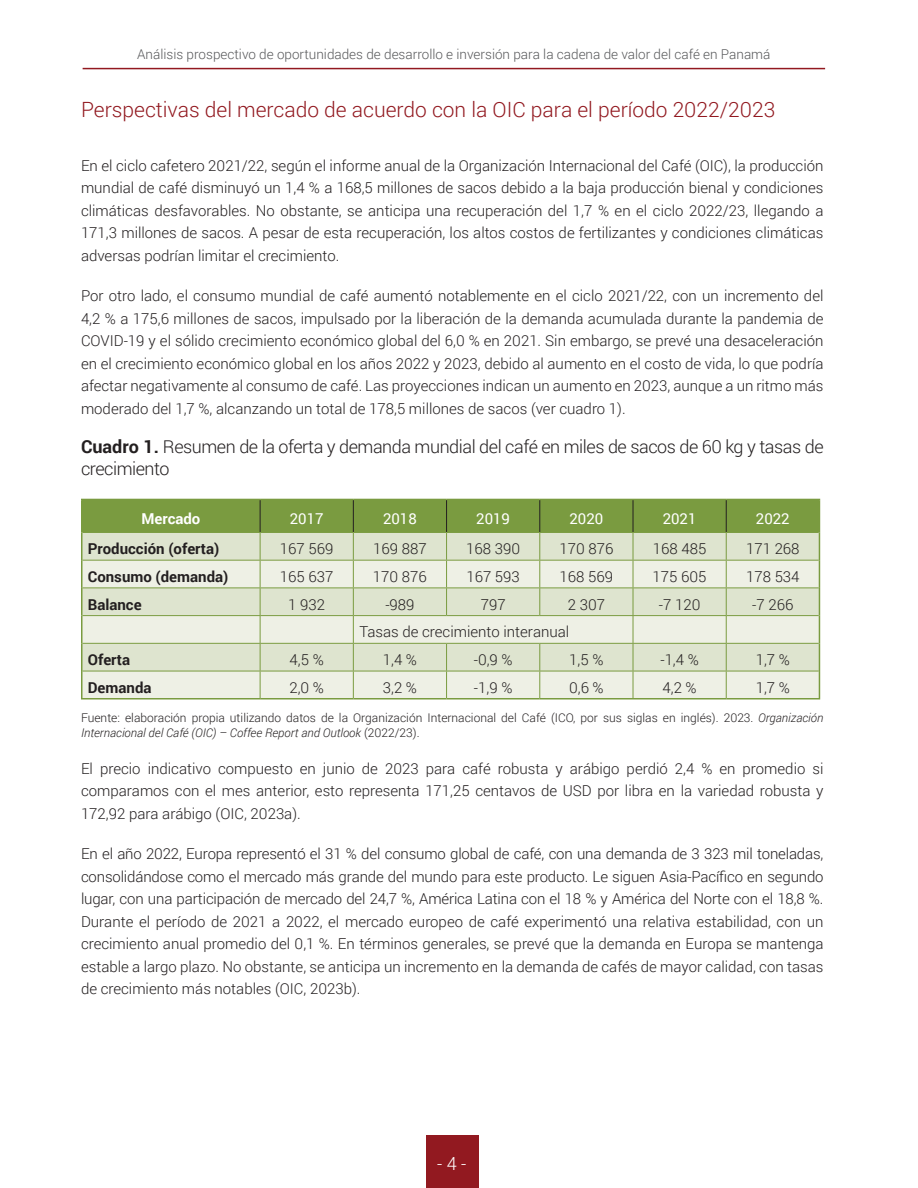
<style>
.page{position:relative;width:918px;height:1188px;background:#fff}
.page>*{position:absolute;margin:0;border:0;box-sizing:border-box;transform-origin:0 0}
.t1{font:300 21px "Roboto";color:#921920}
.t2{font:300 18px/21.6px "Roboto";letter-spacing:-.025em;color:#231f20}
.t3{font:300 18px "Roboto";color:#fff}
.t4{font:300 15px/22.5px "Roboto";color:#231f20;text-align:justify}
.t5{font:700 15px "Roboto";color:#231f20}
.t6{font:15px "Roboto";color:#fff}
.t7{font:700 15px "Roboto";color:#fff}
.t8{font:300 13.5px "Roboto";color:#57585a}
.t9{font:300 12px/14.4px "Roboto";color:#231f20}
.s1{font-weight:700}
.s2{font-style:italic}
</style>
<div class="page">
<hr style="left:83px;top:68px;width:742px;height:1px;background:#921920">
<div style="left:426px;top:1135px;width:52px;height:53px;background:#921920"></div>
<svg style="left:81px;top:499px;width:739px;height:199px;background:#cfd9ba"></svg>
<hr style="left:81px;top:698px;width:179px;height:2px;background:#7a9b40">
<hr style="left:260px;top:698px;width:93px;height:2px;background:#7a9b40">
<hr style="left:353px;top:698px;width:94px;height:2px;background:#7a9b40">
<hr style="left:447px;top:698px;width:93px;height:2px;background:#7a9b40">
<hr style="left:540px;top:698px;width:93px;height:2px;background:#7a9b40">
<hr style="left:633px;top:698px;width:93px;height:2px;background:#7a9b40">
<hr style="left:726px;top:698px;width:94px;height:2px;background:#7a9b40">
<p class="t8" style="left:137px;top:45px;width:635px">Análisis prospectivo de oportunidades de desarrollo e inversión para la cadena de valor del café en Panamá</p>
<h1 class="t1" style="left:81px;top:94px;width:696px">Perspectivas del mercado de acuerdo con la OIC para el período 2022/2023</h1>
<p class="t4" style="left:81px;top:153px;width:744px">En el ciclo cafetero 2021/22, según el informe anual de la Organización Internacional del Café (OIC), la producción mundial de café disminuyó un 1,4 % a 168,5 millones de sacos debido a la baja producción bienal y condiciones climáticas desfavorables. No obstante, se anticipa una recuperación del 1,7 % en el ciclo 2022/23, llegando a 171,3 millones de sacos. A pesar de esta recuperación, los altos costos de fertilizantes y condiciones climáticas adversas podrían limitar el crecimiento.</p>
<p class="t4" style="left:81px;top:284px;width:744px">Por otro lado, el consumo mundial de café aumentó notablemente en el ciclo 2021/22, con un incremento del 4,2 % a 175,6 millones de sacos, impulsado por la liberación de la demanda acumulada durante la pandemia de COVID-19 y el sólido crecimiento económico global del 6,0 % en 2021. Sin embargo, se prevé una desaceleración en el crecimiento económico global en los años 2022 y 2023, debido al aumento en el costo de vida, lo que podría afectar negativamente al consumo de café. Las proyecciones indican un aumento en 2023, aunque a un ritmo más moderado del 1,7 %, alcanzando un total de 178,5 millones de sacos (ver cuadro 1).</p>
<p class="t2" style="left:81px;top:435px;width:744px"><span class="s1">Cuadro 1.</span> Resumen de la oferta y demanda mundial del café en miles de sacos de 60 kg y tasas de crecimiento</p>
<p class="t7" style="left:141px;top:508px;width:61px">Mercado</p>
<p class="t6" style="left:290px;top:508px;width:35px">2017</p>
<p class="t6" style="left:383px;top:508px;width:35px">2018</p>
<p class="t6" style="left:476px;top:508px;width:35px">2019</p>
<p class="t6" style="left:570px;top:508px;width:35px">2020</p>
<p class="t6" style="left:663px;top:508px;width:35px">2021</p>
<p class="t6" style="left:756px;top:508px;width:35px">2022</p>
<p class="t5" style="left:88px;top:538px;width:133px">Producción (oferta)</p>
<p class="t4" style="left:280px;top:537px;width:55px">167 569</p>
<p class="t4" style="left:373px;top:537px;width:55px">169 887</p>
<p class="t4" style="left:466px;top:537px;width:55px">168 390</p>
<p class="t4" style="left:559px;top:537px;width:55px">170 876</p>
<p class="t4" style="left:653px;top:537px;width:55px">168 485</p>
<p class="t4" style="left:746px;top:537px;width:55px">171 268</p>
<p class="t5" style="left:88px;top:566px;width:142px">Consumo (demanda)</p>
<p class="t4" style="left:280px;top:565px;width:55px">165 637</p>
<p class="t4" style="left:373px;top:565px;width:55px">170 876</p>
<p class="t4" style="left:466px;top:565px;width:55px">167 593</p>
<p class="t4" style="left:560px;top:565px;width:55px">168 569</p>
<p class="t4" style="left:653px;top:565px;width:55px">175 605</p>
<p class="t4" style="left:746px;top:565px;width:55px">178 534</p>
<p class="t5" style="left:88px;top:594px;width:55px">Balance</p>
<p class="t4" style="left:288px;top:593px;width:38px">1 932</p>
<p class="t4" style="left:385px;top:593px;width:31px">-989</p>
<p class="t4" style="left:481px;top:593px;width:26px">797</p>
<p class="t4" style="left:568px;top:593px;width:39px">2 307</p>
<p class="t4" style="left:659px;top:593px;width:43px">-7 120</p>
<p class="t4" style="left:752px;top:593px;width:43px">-7 266</p>
<p class="t4" style="left:359px;top:620px;width:211px">Tasas de crecimiento interanual</p>
<p class="t5" style="left:88px;top:649px;width:44px">Oferta</p>
<p class="t4" style="left:290px;top:648px;width:36px">4,5 %</p>
<p class="t4" style="left:383px;top:648px;width:36px">1,4 %</p>
<p class="t4" style="left:474px;top:648px;width:40px">-0,9 %</p>
<p class="t4" style="left:569px;top:648px;width:36px">1,5 %</p>
<p class="t4" style="left:660px;top:648px;width:40px">-1,4 %</p>
<p class="t4" style="left:756px;top:648px;width:36px">1,7 %</p>
<p class="t5" style="left:88px;top:677px;width:65px">Demanda</p>
<p class="t4" style="left:289px;top:676px;width:36px">2,0 %</p>
<p class="t4" style="left:383px;top:676px;width:36px">3,2 %</p>
<p class="t4" style="left:474px;top:676px;width:40px">-1,9 %</p>
<p class="t4" style="left:569px;top:676px;width:36px">0,6 %</p>
<p class="t4" style="left:663px;top:676px;width:36px">4,2 %</p>
<p class="t4" style="left:756px;top:676px;width:36px">1,7 %</p>
<p class="t9" style="left:81px;top:710px;width:744px">Fuente: elaboración propia utilizando datos de la Organización Internacional del Café (ICO, por sus siglas en inglés). 2023. <span class="s2">Organización<br>Internacional del Café (OIC) – Coffee Report and Outlook</span> (2022/23).</p>
<p class="t4" style="left:81px;top:757px;width:744px">El precio indicativo compuesto en junio de 2023 para café robusta y arábigo perdió 2,4 % en promedio si comparamos con el mes anterior, esto representa 171,25 centavos de USD por libra en la variedad robusta y 172,92 para arábigo (OIC, 2023a).</p>
<p class="t4" style="left:81px;top:842px;width:744px">En el año 2022, Europa representó el 31 % del consumo global de café, con una demanda de 3 323 mil toneladas, consolidándose como el mercado más grande del mundo para este producto. Le siguen Asia-Pacífico en segundo lugar, con una participación de mercado del 24,7 %, América Latina con el 18 % y América del Norte con el 18,8 %.<br>Durante el período de 2021 a 2022, el mercado europeo de café experimentó una relativa estabilidad, con un crecimiento anual promedio del 0,1 %. En términos generales, se prevé que la demanda en Europa se mantenga estable a largo plazo. No obstante, se anticipa un incremento en la demanda de cafés de mayor calidad, con tasas de crecimiento más notables (OIC, 2023b).</p>
<p class="t3" style="left:437px;top:1151px;width:31px">- 4 -</p>
</div>
